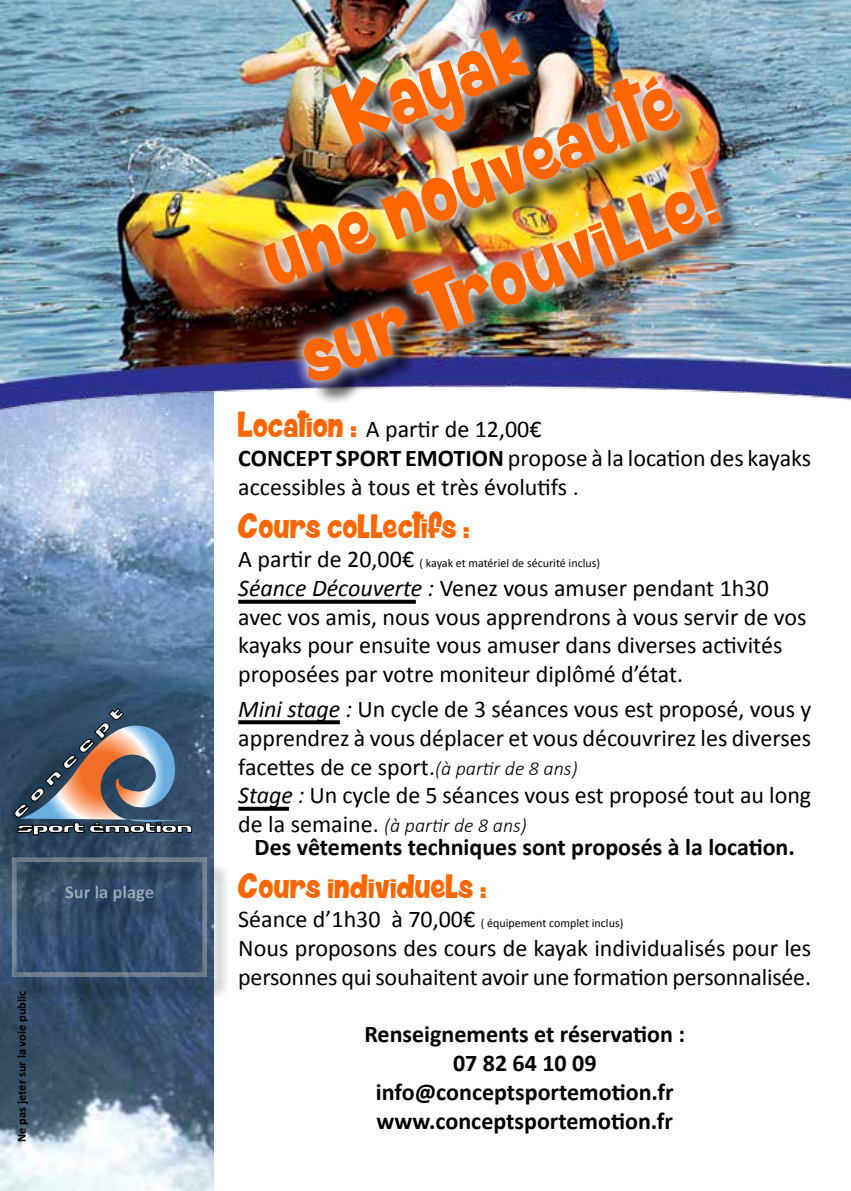
<style>
.page{position:relative;width:851px;height:1191px;background:#fff}
.page>*{position:absolute;margin:0;border:0;box-sizing:border-box;transform-origin:0 0}
.t1{font:86.6px/103.8px "Skater Girls Rock";color:#f60;text-align:center}
.t2{font:36px "Skater Girls Rock";color:#f60}
.t3{font:24px/28.8px "Calibri";color:#000}
.t4{font:700 24px/28.8px "Calibri";color:#000;text-align:center}
.t5{font:italic 300 20px "Calibri";color:#000}
.t6{font:700 12.4px "Calibri";color:#000}
.t7{font:12px "Calibri";color:#000}
.s1{font-family:"Skater Girls Rock";font-size:36px;color:#f60}
.s2{font-weight:700}
.s3{font-size:24px}
.s4{font-style:italic}
.s5{font-weight:300;font-style:italic;font-size:20px}
.s6{font-weight:400;font-style:normal;font-size:24px}
</style>
<div class="page">
<img style="left:0;top:422px;width:214px;height:769px">
<img style="left:0;top:0;width:850px;height:422px">
<svg style="left:14px;top:708px;width:178px;height:127px;background:#606a77"></svg>
<div style="left:15px;top:860px;width:217px;height:141px;background:#000;opacity:.75"></div>
<svg style="left:11px;top:855px;width:199px;height:124px;background:#3a536f"></svg>
<img style="left:188px;top:0;width:562px;height:412px">
<img style="left:196px;top:0;width:543px;height:402px">
<svg style="left:238px;top:600px;width:178px;height:4px"></svg>
<svg style="left:238px;top:720px;width:102px;height:4px"></svg>
<svg style="left:238px;top:806px;width:51px;height:4px"></svg>
<p class="t6" style="left:13px;top:1141px;width:152px;rotate:-90deg">Ne pas jeter sur la voie public</p>
<h1 class="t1" style="left:206px;top:120px;width:448px;rotate:-22deg">Kayak<br>une nouveauté sur Trouville!</h1>
<p class="t3" style="left:238px;top:414px;width:574px"><span class="s1">Location :</span> A partir de 12,00€<br><span class="s2">CONCEPT SPORT EMOTION</span> propose à la location des kayaks accessibles à tous et très évolutifs .</p>
<h2 class="t2" style="left:238px;top:505px;width:233px">Cours collectifs :</h2>
<p class="t7" style="left:238px;top:554px;width:363px"><span class="s3">A partir de 20,00€</span> ( kayak et matériel de sécurité inclus)</p>
<p class="t3" style="left:238px;top:572px;width:569px"><span class="s4">Séance Découverte :</span> Venez vous amuser pendant 1h30 avec vos amis, nous vous apprendrons à vous servir de vos kayaks pour ensuite vous amuser dans diverses activités proposées par votre moniteur diplômé d’état.</p>
<p class="t3" style="left:238px;top:694px;width:574px"><span class="s4">Mini stage :</span> Un cycle de 3 séances vous est proposé, vous y apprendrez à vous déplacer et vous découvrirez les diverses facettes de ce sport.<span class="s5">(à partir de 8 ans)<br></span><span class="s4">Stage :</span> Un cycle de 5 séances vous est proposé tout au long</p>
<p class="t5" style="left:238px;top:813px;width:290px"><span class="s6">de la semaine.</span> (à partir de 8 ans)</p>
<p class="t4" style="left:254px;top:831px;width:541px">Des vêtements techniques sont proposés à la location.</p>
<h2 class="t2" style="left:238px;top:865px;width:250px">Cours individuels :</h2>
<p class="t7" style="left:238px;top:914px;width:386px"><span class="s3">Séance d’1h30 à 70,00€</span> ( équipement complet inclus)</p>
<p class="t3" style="left:238px;top:932px;width:574px">Nous proposons des cours de kayak individualisés pour les personnes qui souhaitent avoir une formation personnalisée.</p>
<p class="t4" style="left:364px;top:1019px;width:322px">Renseignements et réservation :<br>07 82 64 10 09 info@conceptsportemotion.fr www.conceptsportemotion.fr</p>
</div>
